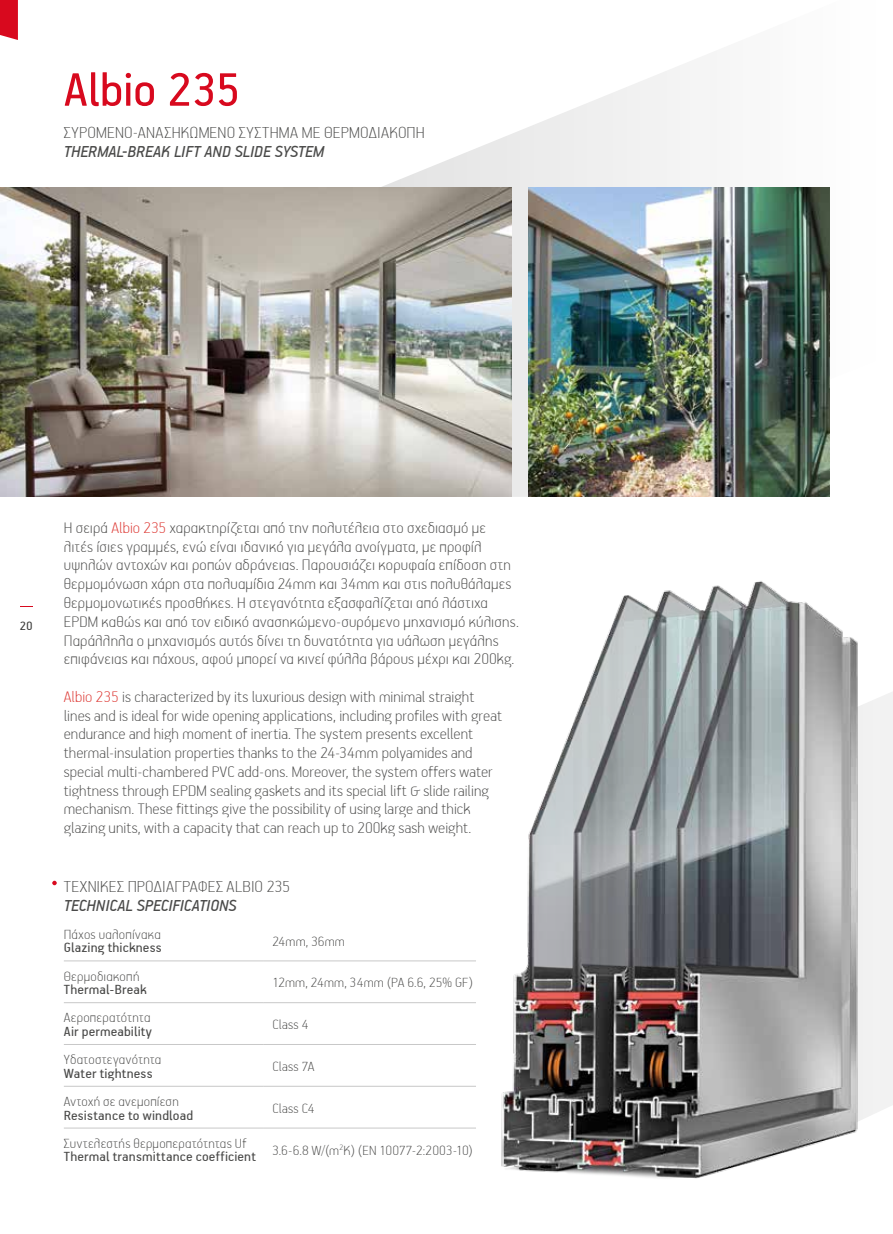
<style>
.page{position:relative;width:893px;height:1234px;background:#fff}
.page>*{position:absolute;margin:0;border:0;box-sizing:border-box;transform-origin:0 0}
.t1{font:52.5px "PF Handbook Pro";letter-spacing:-.01em;color:#d8091e}
.t2{font:100 18px "PF Handbook Pro";letter-spacing:.015em;color:#4a4a49}
.t3{font:italic 18px "PF Handbook Pro";letter-spacing:-.005em;color:#4a4a49}
.t4{font:100 17.25px/18.8px "PF Handbook Pro";letter-spacing:.01em;color:#4a4a49}
.t5{font:100 15px "PF Handbook Pro";letter-spacing:.02em;color:#4a4a49}
.t6{font:15px "PF Handbook Pro";letter-spacing:.01em;color:#4a4a49}
.t7{font:13.5px "PF Handbook Pro";color:#3c3c3b}
.s1{color:#dc322d}
</style>
<div class="page">
<svg style="left:382px;top:62px;width:448px;height:435px"></svg>
<div style="left:874px;top:692px;width:19px;height:422px;background:#f2f2f2"></div>
<img style="left:0;top:187px;width:512px;height:310px">
<img style="left:529px;top:187px;width:300px;height:310px">
<img style="left:454px;top:581px;width:420px;height:598px">
<svg style="left:20px;top:606px;width:12px;height:1px"></svg>
<hr style="left:64px;top:960px;width:200px;height:1px;background:#c8c8c8">
<hr style="left:264px;top:960px;width:212px;height:1px;background:#c8c8c8">
<hr style="left:64px;top:1002px;width:200px;height:1px;background:#c8c8c8">
<hr style="left:264px;top:1002px;width:212px;height:1px;background:#c8c8c8">
<hr style="left:64px;top:1043px;width:200px;height:1px;background:#c8c8c8">
<hr style="left:264px;top:1043px;width:212px;height:1px;background:#c8c8c8">
<hr style="left:64px;top:1085px;width:200px;height:1px;background:#c8c8c8">
<hr style="left:264px;top:1085px;width:212px;height:1px;background:#c8c8c8">
<hr style="left:64px;top:1127px;width:200px;height:1px;background:#c8c8c8">
<hr style="left:264px;top:1127px;width:212px;height:1px;background:#c8c8c8">
<svg style="left:52px;top:880px;width:5px;height:5px"></svg>
<svg style="left:0;top:0;width:18px;height:40px"></svg>
<h1 class="t1" style="left:64px;top:58px;width:178px">Albio 235</h1>
<p class="t2" style="left:64px;top:121px;width:18px">Συρόμενο</p>
<p class="t2" style="left:133px;top:121px;width:23px">-Ανασηκ</p>
<p class="t2" style="left:190px;top:121px;width:19px">ώμενο</p>
<p class="t2" style="left:239px;top:121px;width:18px">Σύστημα</p>
<p class="t2" style="left:302px;top:121px;width:41px">με θερμοδιακοπή</p>
<p class="t3" style="left:64px;top:141px;width:262px">THERMAL-BREAK LIFT AND SLIDE SYSTEM</p>
<p class="t7" style="left:20px;top:617px;width:14px">20</p>
<p class="t4" style="left:64px;top:517px;width:457px">Η σειρά <span class="s1">Albio 235</span> χαρακτηρίζεται από την πολυτέλεια στο σχεδιασμό με λιτές ίσιες γραμμές, ενώ είναι ιδανικό για μεγάλα ανοίγματα, με προφίλ υψηλών αντοχών και ροπών αδράνειας. Παρουσιάζει κορυφαία επίδοση στη θερμομόνωση χάρη στα πολυαμίδια 24mm και 34mm και στις πολυθάλαμες θερμομονωτικές προσθήκες. Η στεγανότητα εξασφαλίζεται από λάστιχα EPDM καθώς και από τον ειδικό ανασηκώμενο-συρόμενο μηχανισμό κύλισης.<br>Παράλληλα ο μηχανισμός αυτός δίνει τη δυνατότητα για υάλωση μεγάλης επιφάνειας και πάχους, αφού μπορεί να κινεί φύλλα βάρους μέχρι και 200kg.</p>
<p class="t4" style="left:64px;top:686px;width:440px"><span class="s1">Albio 235</span> is characterized by its luxurious design with minimal straight lines and is ideal for wide opening applications, including profiles with great endurance and high moment of inertia. The system presents excellent thermal-insulation properties thanks to the 24-34mm polyamides and special multi-chambered PVC add-ons. Moreover, the system offers water tightness through EPDM sealing gaskets and its special lift &amp; slide railing mechanism. These fittings give the possibility of using large and thick glazing units, with a capacity that can reach up to 200kg sash weight.</p>
<p class="t2" style="left:64px;top:875px;width:16px">Τεχνικές</p>
<p class="t2" style="left:128px;top:875px;width:9px">προδια</p>
<p class="t2" style="left:174px;top:875px;width:117px">γραφές ALBIO 235</p>
<p class="t3" style="left:64px;top:894px;width:41px">TECHNICAL</p>
<p class="t3" style="left:137px;top:894px;width:9px">SPECI</p>
<p class="t3" style="left:173px;top:894px;width:15px">FICATI</p>
<p class="t3" style="left:210px;top:894px;width:19px">ONS</p>
<p class="t5" style="left:64px;top:924px;width:98px">Πάχος υαλοπίνακα</p>
<p class="t6" style="left:64px;top:938px;width:99px">Glazing thickness</p>
<p class="t5" style="left:272px;top:931px;width:74px">24mm, 36mm</p>
<p class="t5" style="left:64px;top:966px;width:77px">Θερμοδιακοπή</p>
<p class="t6" style="left:64px;top:980px;width:84px">Thermal-Break</p>
<p class="t5" style="left:272px;top:973px;width:202px">12mm, 24mm, 34mm (PA 6.6, 25% GF)</p>
<p class="t5" style="left:64px;top:1008px;width:88px">Αεροπερατότητα</p>
<p class="t6" style="left:64px;top:1022px;width:90px">Air permeability</p>
<p class="t5" style="left:272px;top:1015px;width:38px">Class 4</p>
<p class="t5" style="left:64px;top:1050px;width:99px">Υδατοστεγανότητα</p>
<p class="t6" style="left:64px;top:1063px;width:90px">Water tightness</p>
<p class="t5" style="left:64px;top:1092px;width:116px">Αντοχή σε ανεμοπίεση</p>
<p class="t6" style="left:64px;top:1105px;width:131px">Resistance to windload</p>
<p class="t5" style="left:272px;top:1057px;width:44px">Class 7A</p>
<p class="t5" style="left:272px;top:1098px;width:44px">Class C4</p>
<p class="t5" style="left:64px;top:1133px;width:184px">Συντελεστής θερμοπερατότητας Uf</p>
<p class="t6" style="left:64px;top:1147px;width:194px">Thermal transmittance coefficient</p>
<p class="t5" style="left:272px;top:1140px;width:202px">3.6-6.8 W/(m<sup>2</sup>K) (EN 10077-2:2003-10)</p>
</div>
